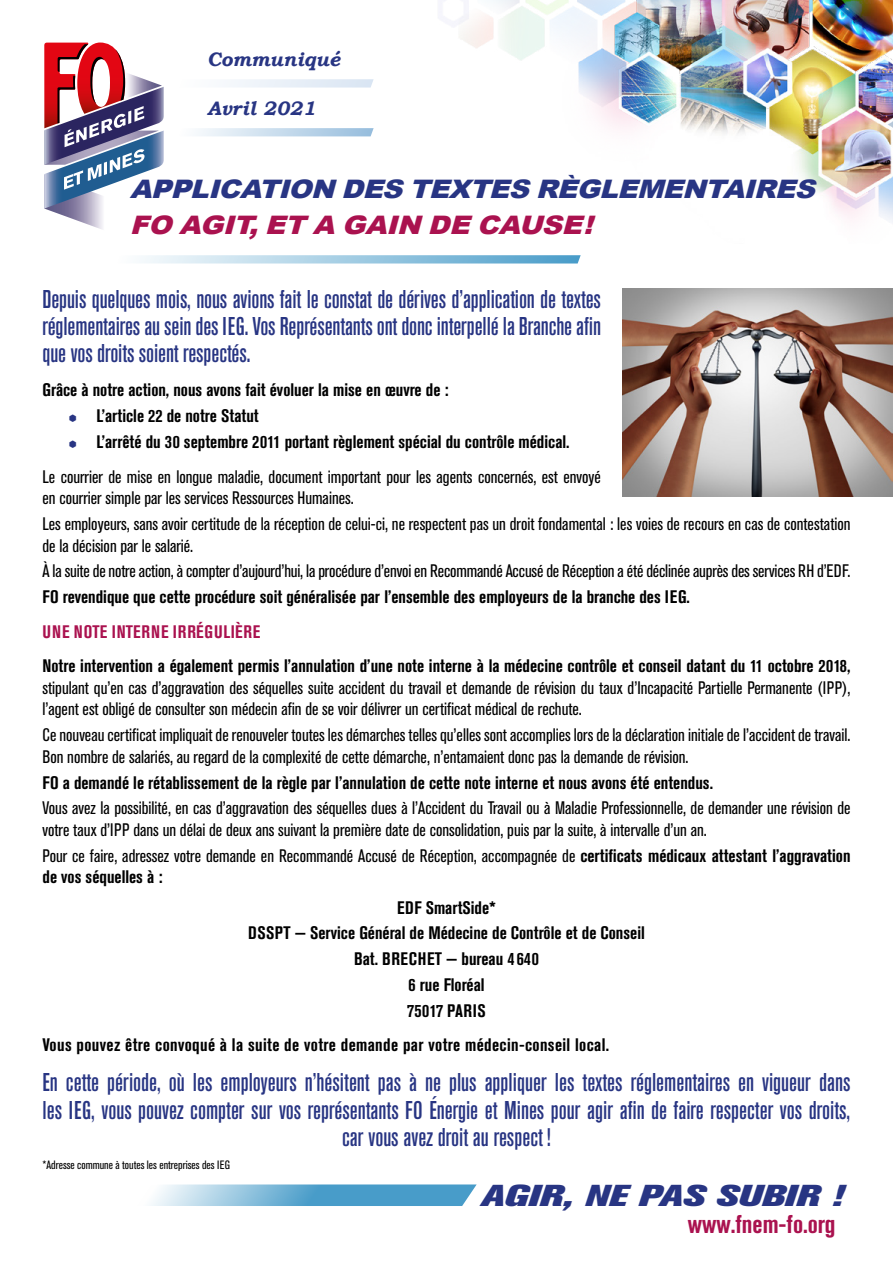
<style>
.page{position:relative;width:893px;height:1263px;background:#fff}
.page>*{position:absolute;margin:0;border:0;box-sizing:border-box;transform-origin:0 0}
.t1{font:italic 800 30px "Akzidenz Grotesk Pro";color:#283583;scale:1.4 1}
.t2{font:500 condensed 25.5px/27.3px "Akzidenz Grotesk Pro";color:#283583;text-align:justify}
.t3{font:italic 900 25.5px "Arial";color:#283583;scale:1.1 1}
.t4{font:italic 900 25.5px "Arial";color:#aa124f;scale:1.1 1}
.t5{font:700 condensed 25.5px "Akzidenz Grotesk Pro";color:#aa124f}
.t6{font:italic 700 19.5px "Bookman Old Style";color:#283583}
.t7{font:condensed 18px/21.6px "Akzidenz Grotesk Pro";color:#000}
.t8{font:700 condensed 18px/25.8px "Akzidenz Grotesk Pro";color:#000}
.t9{font:700 condensed 18px "Akzidenz Grotesk Pro";letter-spacing:.02em;color:#000}
.t10{font:700 condensed 18px "Akzidenz Grotesk Pro";letter-spacing:.045em;color:#aa124f}
.t11{font:condensed 12px "Akzidenz Grotesk Pro";color:#000}
.s1{font-weight:700}
</style>
<div class="page">
<svg style="left:151px;top:1184px;width:326px;height:22px;background:#7cb8d8"></svg>
<img style="left:97px;top:0;width:796px;height:223px">
<svg style="left:44px;top:43px;width:120px;height:186px"></svg>
<svg style="left:179px;top:79px;width:195px;height:9px"></svg>
<svg style="left:178px;top:128px;width:196px;height:8px"></svg>
<svg style="left:140px;top:255px;width:441px;height:8px;background:#a1cce3"></svg>
<img style="left:622px;top:288px;width:271px;height:208px">
<p class="t6" style="left:207px;top:45px;width:134px">Communiqué</p>
<p class="t6" style="left:207px;top:94px;width:110px">Avril 2021</p>
<h2 class="t3" style="left:130px;top:170px;width:633px">APPLICATION DESTEXTESRÈGLEMENTAIRES</h2>
<h2 class="t4" style="left:130px;top:206px;width:431px">FO AGIT,ET A GAIN DE CAUSE!</h2>
<h2 class="t2" style="left:43px;top:284px;width:560px">Depuis quelques mois, nous avions fait le constat de dérives d’application de textes réglementaires au sein des IEG. Vos Représentants ont donc interpellé la Branche afin que vos droits soient respectés.</h2>
<p class="t8" style="left:97px;top:377px;width:475px;text-indent:-54px">Grâce à notre action, nous avons fait évoluer la mise en œuvre de :<br>L’article 22 de notre Statut<br>L’arrêté du 30 septembre 2011 portant règlement spécial du contrôle médical.</p>
<p class="t7" style="left:43px;top:465px;width:560px">Le courrier de mise en longue maladie, document important pour les agents concernés, est envoyé en courrier simple par les services Ressources Humaines.</p>
<p class="t7" style="left:43px;top:512px;width:809px">Les employeurs, sans avoir certitude de la réception de celui-ci, ne respectent pas un droit fondamental : les voies de recours en cas de contestation de la décision par le salarié.</p>
<p class="t7" style="left:43px;top:560px;width:809px">À la suite de notre action, à compter d’aujourd’hui, la procédure d’envoi en Recommandé Accusé de Réception a été déclinée auprès des services RH d’EDF.</p>
<p class="t8" style="left:43px;top:584px;width:649px">FO revendique que cette procédure soit généralisée par l’ensemble des employeurs de la branche des IEG.</p>
<p class="t10" style="left:43px;top:620px;width:219px">UNE NOTE INTERNE IRRÉGULIÈRE</p>
<p class="t8" style="left:43px;top:652px;width:809px">Notre intervention a également permis l’annulation d’une note interne à la médecine contrôle et conseil datant du 11 octobre 2018,</p>
<p class="t7" style="left:43px;top:676px;width:809px">stipulant qu’en cas d’aggravation des séquelles suite accident du travail et demande de révision du taux d’Incapacité Partielle Permanente (IPP), l’agent est obligé de consulter son médecin afin de se voir délivrer un certificat médical de rechute.</p>
<p class="t7" style="left:43px;top:723px;width:809px">Ce nouveau certificat impliquait de renouveler toutes les démarches telles qu’elles sont accomplies lors de la déclaration initiale de l’accident de travail.<br>Bon nombre de salariés, au regard de la complexité de cette démarche, n’entamaient donc pas la demande de révision.</p>
<p class="t8" style="left:43px;top:769px;width:672px">FO a demandé le rétablissement de la règle par l’annulation de cette note interne et nous avons été entendus.</p>
<p class="t7" style="left:43px;top:797px;width:810px">Vous avez la possibilité, en cas d’aggravation des séquelles dues à l’Accident du Travail ou à Maladie Professionnelle, de demander une révision de votre taux d’IPP dans un délai de deux ans suivant la première date de consolidation, puis par la suite, à intervalle d’un an.</p>
<p class="t7" style="left:43px;top:844px;width:809px">Pour ce faire, adressez votre demande en Recommandé Accusé de Réception, accompagnée de <span class="s1">certificats médicaux attestant l’aggravation de vos séquelles à :</span></p>
<p class="t8" style="left:248px;top:894px;width:398px;text-align:center">EDF SmartSide*<br>DSSPT — Service Général de Médecine de Contrôle et de Conseil<br>Bat. BRECHET — bureau 4640<br>6 rue Floréal<br>75017 PARIS</p>
<p class="t9" style="left:43px;top:1033px;width:568px">Vous pouvez être convoqué à la suite de votre demande par votre médecin-conseil local.</p>
<p class="t2" style="left:43px;top:1068px;width:809px;text-align:center">En cette période, où les employeurs n’hésitent pas à ne plus appliquer les textes réglementaires en vigueur dans les IEG, vous pouvez compter sur vos représentants FO Énergie et Mines pour agir afin de faire respecter vos droits, car vous avez droit au respect !</p>
<p class="t11" style="left:43px;top:1156px;width:189px">*Adresse commune à toutes les entreprises des IEG</p>
<h1 class="t1" style="left:481px;top:1176px;width:260px">AGIR, NE PAS SUBIR !</h1>
<h2 class="t5" style="left:688px;top:1208px;width:149px">www.fnem-fo.org</h2>
</div>
